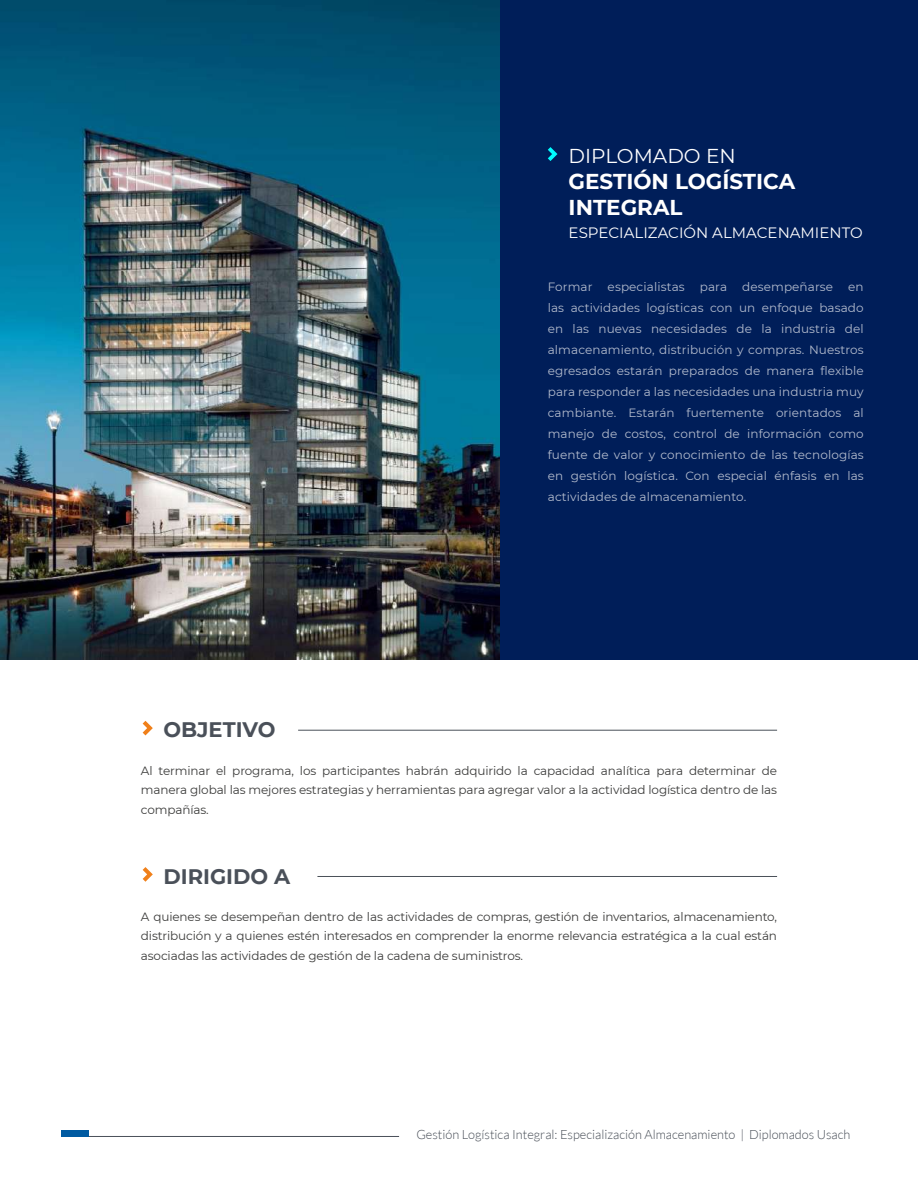
<style>
.page{position:relative;width:918px;height:1188px;background:#fff}
.page>*{position:absolute;margin:0;border:0;box-sizing:border-box;transform-origin:0 0}
.t1{font:700 21.45px/25.8px "Montserrat";color:#fff}
.t2{font:700 21px "Montserrat";color:#4a5059}
.t3{font:20.1px "Montserrat";color:#fff}
.t4{font:15px "Montserrat";color:#fff}
.t5{font:300 12.75px "Lato";color:#4a5059}
.t6{font:12px/21px "Montserrat";letter-spacing:.01em;color:#fff;text-align:justify}
.t7{font:12px/19.5px "Montserrat";letter-spacing:-.01em;color:#3c3c3b;text-align:justify}
</style>
<div class="page">
<img style="left:0;top:0;width:501px;height:659px">
<hr style="left:61px;top:1136px;width:338px;height:1px;background:#4a5059">
<div style="left:61px;top:1131px;width:28px;height:6px;background:#005aa1"></div>
<div style="left:501px;top:0;width:417px;height:659px;background:#001e59"></div>
<hr style="left:298px;top:730px;width:479px;height:1px;background:#4a5059">
<svg style="left:143px;top:721px;width:10px;height:14px"></svg>
<hr style="left:317px;top:876px;width:460px;height:1px;background:#4a5059">
<svg style="left:143px;top:867px;width:10px;height:15px"></svg>
<svg style="left:548px;top:147px;width:9px;height:14px"></svg>
<h3 class="t3" style="left:569px;top:142px;width:169px">DIPLOMADO EN</h3>
<h1 class="t1" style="left:569px;top:167px;width:228px">GESTIÓN LOGÍSTICA<br>INTEGRAL</h1>
<p class="t4" style="left:569px;top:223px;width:296px">ESPECIALIZACIÓN ALMACENAMIENTO</p>
<h2 class="t2" style="left:163px;top:715px;width:113px">OBJETIVO</h2>
<p class="t6" style="left:548px;top:276px;width:46px">Formar</p>
<p class="t6" style="left:608px;top:276px;width:79px">especialistas</p>
<p class="t6" style="left:700px;top:276px;width:29px">para</p>
<p class="t6" style="left:742px;top:276px;width:93px">desempeñarse</p>
<p class="t6" style="left:548px;top:276px;width:318px;text-indent:300px">en las actividades logísticas con un enfoque basado en las nuevas necesidades de la industria del almacenamiento, distribución y compras. Nuestros egresados estarán preparados de manera flexible para responder a las necesidades una industria muy cambiante. Estarán fuertemente orientados al manejo de costos, control de información como fuente de valor y conocimiento de las tecnologías en gestión logística. Con especial énfasis en las actividades de almacenamiento.</p>
<p class="t7" style="left:141px;top:760px;width:638px">Al terminar el programa, los participantes habrán adquirido la capacidad analítica para determinar de manera global las mejores estrategias y herramientas para agregar valor a la actividad logística dentro de las compañías.</p>
<h2 class="t2" style="left:163px;top:861px;width:128px">DIRIGIDO A</h2>
<p class="t7" style="left:141px;top:906px;width:638px">A quienes se desempeñan dentro de las actividades de compras, gestión de inventarios, almacenamiento, distribución y a quienes estén interesados en comprender la enorme relevancia estratégica a la cual están asociadas las actividades de gestión de la cadena de suministros.</p>
<p class="t5" style="left:416px;top:1128px;width:436px">Gestión Logística Integral: Especialización Almacenamiento | Diplomados Usach</p>
</div>
